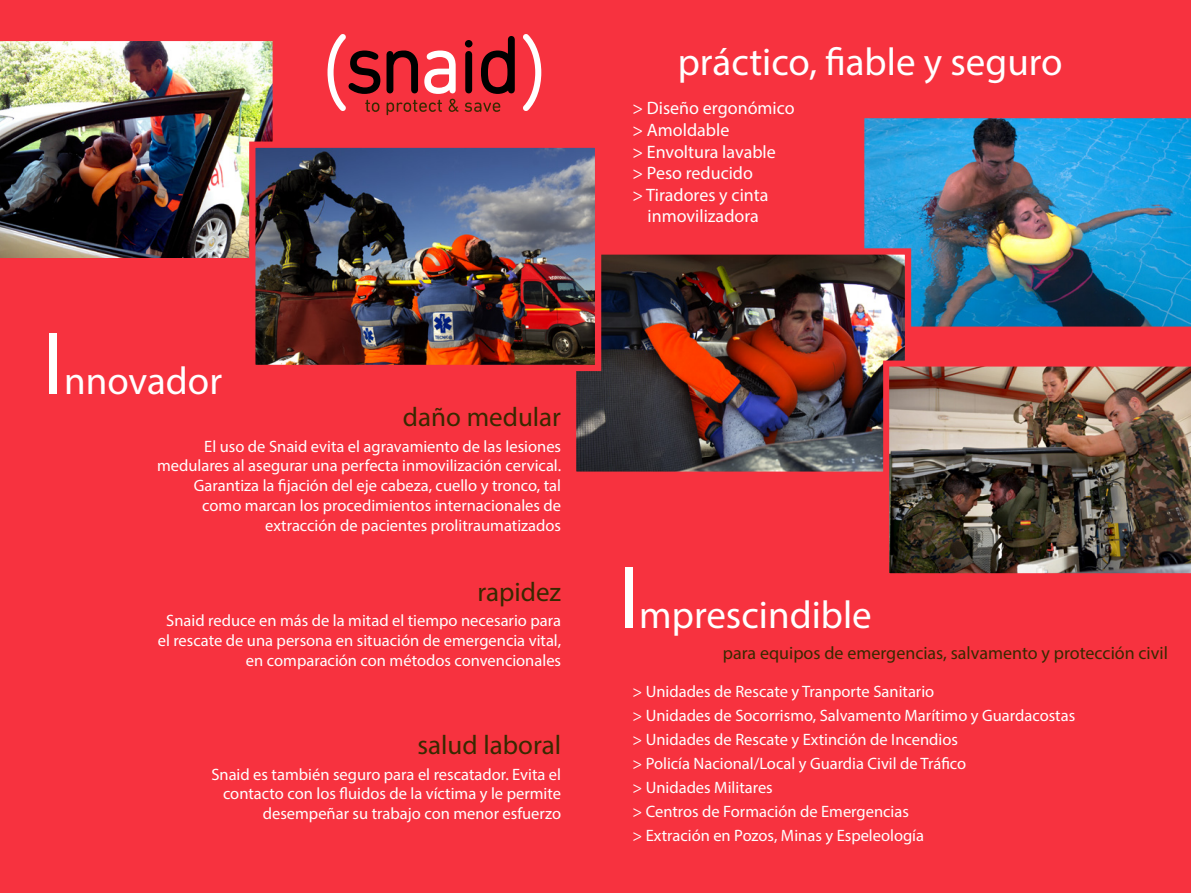
<style>
.page{position:relative;width:1191px;height:893px;background:#f7323f}
.page>*{position:absolute;margin:0;border:0;box-sizing:border-box;transform-origin:0 0}
.t1{font:90px "Myriad Pro";color:#fff}
.t2{font:39px "Myriad Pro";color:#fff}
.t3{font:27px "Myriad Pro";color:#392900}
.t4{font:18px "Myriad Pro";color:#fff}
.t5{font:18px "Myriad Pro";color:#392900}
.t6{font:16.5px/19.8px "Myriad Pro";color:#fff;text-align:right}
</style>
<div class="page">
<img style="left:864px;top:118px;width:327px;height:209px">
<img style="left:0;top:41px;width:273px;height:217px">
<img style="left:577px;top:255px;width:327px;height:216px">
<div style="left:570px;top:248px;width:341px;height:230px;border:6px solid #f7323f"></div>
<img style="left:256px;top:149px;width:338px;height:215px">
<div style="left:249px;top:142px;width:352px;height:229px;border:6px solid #f7323f"></div>
<img style="left:883px;top:361px;width:308px;height:213px">
<svg style="left:465px;top:102px;width:35px;height:10px"></svg>
<svg style="left:523px;top:34px;width:18px;height:77px"></svg>
<div style="left:465px;top:40px;width:7px;height:7px;background:#000;border-radius:50%"></div>
<svg style="left:327px;top:34px;width:53px;height:78px"></svg>
<svg style="left:465px;top:51px;width:7px;height:42px"></svg>
<svg style="left:386px;top:51px;width:72px;height:64px"></svg>
<svg style="left:481px;top:36px;width:34px;height:58px"></svg>
<h1 class="t1" style="left:43px;top:309px;width:23px">I</h1>
<h2 class="t2" style="left:64px;top:357px;width:159px">nnovador</h2>
<h3 class="t3" style="left:403px;top:401px;width:160px">daño medular</h3>
<p class="t6" style="left:157px;top:436px;width:405px">El uso de Snaid evita el agravamiento de las lesiones medulares al asegurar una perfecta inmovilización cervical.<br>Garantiza la fijación del eje cabeza, cuello y tronco, tal como marcan los procedimientos internacionales de extracción de pacientes prolitraumatizados</p>
<h3 class="t3" style="left:477px;top:575px;width:85px">rapidez</h3>
<p class="t6" style="left:158px;top:611px;width:405px">Snaid reduce en más de la mitad el tiempo necesario para el rescate de una persona en situación de emergencia vital, en comparación con métodos convencionales</p>
<h3 class="t3" style="left:417px;top:729px;width:145px">salud laboral</h3>
<p class="t6" style="left:211px;top:764px;width:351px">Snaid es también seguro para el rescatador. Evita el contacto con los fluidos de la víctima y le permite desempeñar su trabajo con menor esfuerzo</p>
<h2 class="t2" style="left:678px;top:37px;width:386px">práctico, fiable y seguro</h2>
<p class="t4" style="left:632px;top:97px;width:164px">&gt; Diseño ergonómico</p>
<p class="t4" style="left:632px;top:119px;width:98px">&gt; Amoldable</p>
<p class="t4" style="left:632px;top:140px;width:145px">&gt; Envoltura lavable</p>
<p class="t4" style="left:632px;top:162px;width:122px">&gt; Peso reducido</p>
<p class="t4" style="left:632px;top:184px;width:138px">&gt; Tiradores y cinta</p>
<p class="t4" style="left:647px;top:205px;width:113px">inmovilizadora</p>
<h1 class="t1" style="left:618px;top:542px;width:23px">I</h1>
<h2 class="t2" style="left:639px;top:591px;width:234px">mprescindible</h2>
<p class="t5" style="left:723px;top:641px;width:446px">para equipos de emergencias, salvamento y protección civil</p>
<p class="t6" style="left:632px;top:679px;width:444px;line-height:24px;text-align:left">&gt; Unidades de Rescate y Tranporte Sanitario<br>&gt; Unidades de Socorrismo, Salvamento Marítimo y Guardacostas &gt; Unidades de Rescate y Extinción de Incendios<br>&gt; Policía Nacional/Local y Guardia Civil de Tráfico<br>&gt; Unidades Militares<br>&gt; Centros de Formación de Emergencias<br>&gt; Extración en Pozos, Minas y Espeleología</p>
</div>
